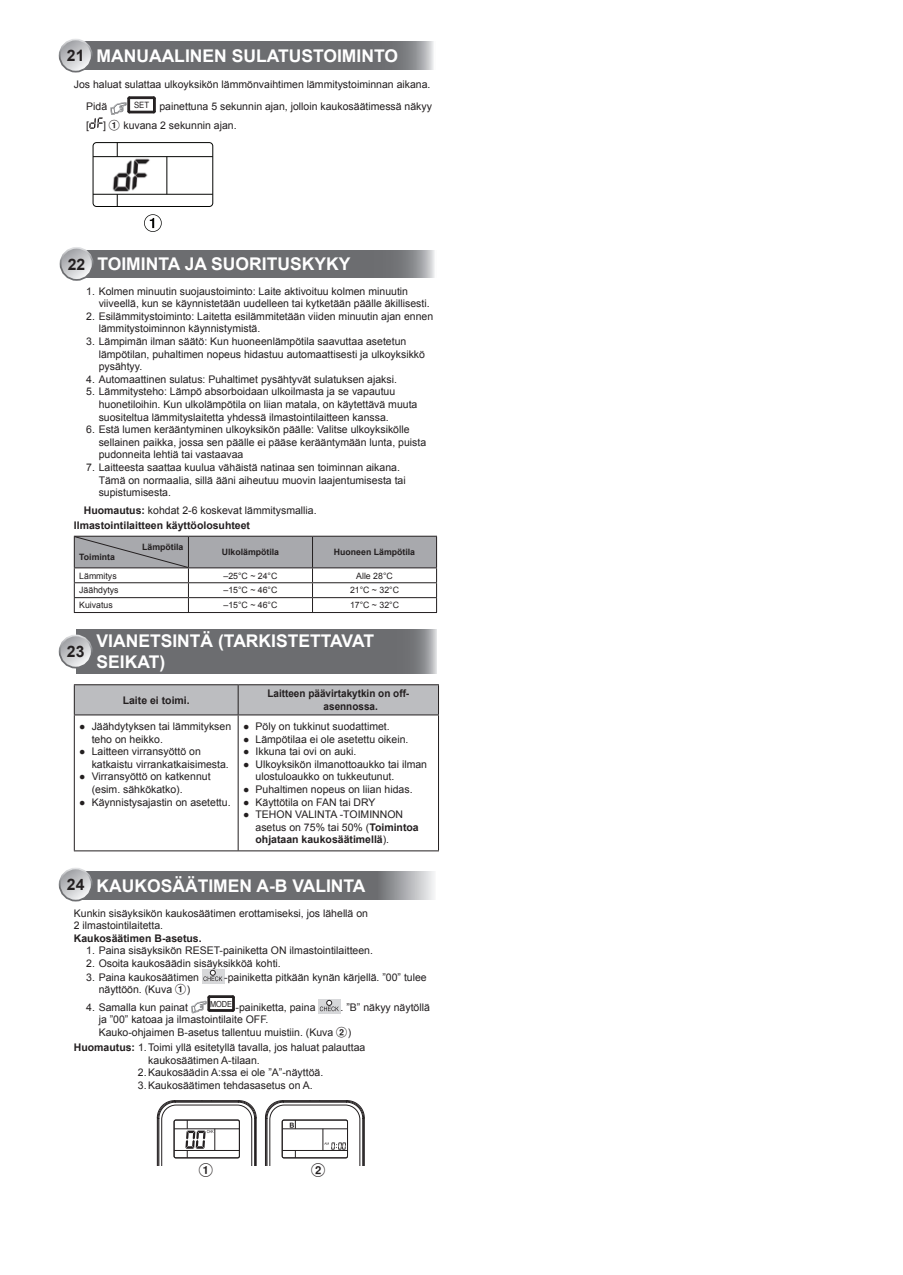
<style>
.page{position:relative;width:903px;height:1275px;background:#fff}
.page>*{position:absolute;margin:0;border:0;box-sizing:border-box;transform-origin:0 0}
.t1{font:700 17.5px/21px "Arial";color:#fff}
.t2{font:700 15.75px "Arial";color:#231f20}
.t3{font:13.47px "Circl Posi A";color:#231f20}
.t4{font:10.5px/12.6px "Arial";color:#231f20}
.t5{font:700 10.5px/15px "Arial";color:#231f20}
.t6{font:700 10.5px/12.6px "Arial";color:#231f20;scale:.95 1}
.t7{font:8.75px "Arial";color:#231f20}
.t8{font:700 8.75px "Arial";color:#231f20}
.s1{font-size:15.75px;color:#231f20}
.s2{font-family:"Helvetica";font-size:8.75px}
.s3{font-family:"Circl Posi A"}
.s4{font-weight:400}
.s5{font-weight:700}
</style>
<div class="page">
<hr style="left:256px;top:1118px;width:1px;height:47px;background:#231f20">
<svg style="left:157px;top:1100px;width:99px;height:65px"></svg>
<hr style="left:364px;top:1118px;width:1px;height:47px;background:#231f20">
<svg style="left:265px;top:1100px;width:99px;height:65px"></svg>
<svg style="left:86px;top:250px;width:349px;height:27px;background:#717275"></svg>
<svg style="left:61px;top:248px;width:32px;height:32px"></svg>
<div style="left:60px;top:247px;width:34px;height:34px;border:2px solid #fff;border-radius:50%"></div>
<hr style="left:74px;top:850px;width:365px;height:1px;background:#231f20">
<hr style="left:74px;top:684px;width:164px;height:1px;background:#231f20">
<hr style="left:238px;top:684px;width:201px;height:1px;background:#231f20">
<div style="left:74px;top:685px;width:365px;height:29px;background:#bcbdc0"></div>
<hr style="left:74px;top:714px;width:164px;height:1px;background:#231f20">
<hr style="left:74px;top:715px;width:1px;height:135px;background:#231f20">
<hr style="left:238px;top:714px;width:201px;height:1px;background:#231f20">
<hr style="left:238px;top:715px;width:1px;height:135px;background:#231f20">
<hr style="left:438px;top:715px;width:1px;height:135px;background:#231f20">
<div style="left:77px;top:629px;width:359px;height:45px;background:#6c6d70"></div>
<svg style="left:60px;top:635px;width:32px;height:33px"></svg>
<div style="left:59px;top:635px;width:34px;height:33px;border:2px solid #fff;border-radius:50%"></div>
<svg style="left:85px;top:872px;width:349px;height:27px;background:#76777a"></svg>
<svg style="left:60px;top:868px;width:32px;height:33px"></svg>
<div style="left:59px;top:868px;width:34px;height:33px;border:2px solid #fff;border-radius:50%"></div>
<div style="left:202px;top:969px;width:22px;height:14px;background:#d7d8da"></div>
<svg style="left:203px;top:970px;width:19px;height:11px"></svg>
<svg style="left:318px;top:999px;width:22px;height:14px"></svg>
<svg style="left:320px;top:1000px;width:19px;height:11px"></svg>
<hr style="left:74px;top:612px;width:363px;height:1px;background:#231f20">
<svg style="left:74px;top:536px;width:363px;height:76px"></svg>
<svg style="left:85px;top:42px;width:349px;height:27px;background:#717275"></svg>
<svg style="left:60px;top:40px;width:32px;height:32px"></svg>
<div style="left:59px;top:39px;width:34px;height:34px;border:2px solid #fff;border-radius:50%"></div>
<svg style="left:110px;top:97px;width:46px;height:18px"></svg>
<svg style="left:89px;top:117px;width:14px;height:12px"></svg>
<img style="left:112px;top:159px;width:38px;height:33px">
<div style="left:93px;top:142px;width:120px;height:65px;border:1px solid #040503;border-radius:4px"></div>
<hr style="left:93px;top:156px;width:120px;height:1px;background:#040503">
<hr style="left:93px;top:194px;width:120px;height:1px;background:#040503">
<svg style="left:117px;top:143px;width:1px;height:14px"></svg>
<svg style="left:117px;top:194px;width:1px;height:12px"></svg>
<hr style="left:166px;top:157px;width:1px;height:37px;background:#040503">
<svg style="left:144px;top:214px;width:18px;height:18px"></svg>
<svg style="left:191px;top:995px;width:44px;height:18px"></svg>
<h1 class="t1" style="left:67px;top:45px;width:332px"><span class="s1">21</span> MANUAALINEN SULATUSTOIMINTO</h1>
<p class="t4" style="left:86px;top:74px;width:346px;line-height:21.2px;text-indent:-12px">Jos haluat sulattaa ulkoyksikön lämmönvaihtimen lämmitystoiminnan aikana.<br>Pidä</p>
<p class="t4" style="left:134px;top:100px;width:299px"><span class="s2">SET</span> painettuna 5 sekunnin ajan, jolloin kaukosäätimessä näkyy</p>
<p class="t4" style="left:86px;top:119px;width:4px">[</p>
<p class="t4" style="left:103px;top:119px;width:135px">] <span class="s3">1</span> kuvana 2 sekunnin ajan.</p>
<h1 class="t1" style="left:68px;top:254px;width:284px"><span class="s1">22</span> TOIMINTA JA SUORITUSKYKY</h1>
<p class="t4" style="left:99px;top:285px;width:332px;text-indent:-12px">1. Kolmen minuutin suojaustoiminto: Laite aktivoituu kolmen minuutin viiveellä, kun se käynnistetään uudelleen tai kytketään päälle äkillisesti.</p>
<p class="t4" style="left:99px;top:310px;width:336px;text-indent:-12px">2. Esilämmitystoiminto: Laitetta esilämmitetään viiden minuutin ajan ennen lämmitystoiminnon käynnistymistä.</p>
<p class="t4" style="left:99px;top:335px;width:328px;text-indent:-12px">3. Lämpimän ilman säätö: Kun huoneenlämpötila saavuttaa asetetun lämpötilan, puhaltimen nopeus hidastuu automaattisesti ja ulkoyksikkö pysähtyy.</p>
<p class="t4" style="left:86px;top:373px;width:312px">4. Automaattinen sulatus: Puhaltimet pysähtyvät sulatuksen ajaksi.</p>
<p class="t4" style="left:99px;top:385px;width:320px;text-indent:-12px">5. Lämmitysteho: Lämpö absorboidaan ulkoilmasta ja se vapautuu huonetiloihin. Kun ulkolämpötila on liian matala, on käytettävä muuta suositeltua lämmityslaitetta yhdessä ilmastointilaitteen kanssa.</p>
<p class="t4" style="left:99px;top:423px;width:329px;text-indent:-12px">6. Estä lumen kerääntyminen ulkoyksikön päälle: Valitse ulkoyksikölle sellainen paikka, jossa sen päälle ei pääse kerääntymään lunta, puista pudonneita lehtiä tai vastaavaa</p>
<p class="t4" style="left:99px;top:461px;width:308px;text-indent:-12px">7. Laitteesta saattaa kuulua vähäistä natinaa sen toiminnan aikana.<br>Tämä on normaalia, sillä ääni aiheutuu muovin laajentumisesta tai supistumisesta.</p>
<p class="t5" style="left:74px;top:502px;width:244px;text-indent:10px">Huomautus: <span class="s4">kohdat 2-6 koskevat lämmitysmallia.<br></span>Ilmastointilaitteen käyttöolosuhteet</p>
<p class="t8" style="left:142px;top:542px;width:43px">Lämpötila</p>
<p class="t8" style="left:79px;top:553px;width:37px">Toiminta</p>
<p class="t8" style="left:222px;top:547px;width:59px">Ulkolämpötila</p>
<p class="t8" style="left:334px;top:547px;width:83px">Huoneen Lämpötila</p>
<p class="t7" style="left:79px;top:571px;width:39px">Lämmitys</p>
<p class="t7" style="left:223px;top:571px;width:55px">–25°C ~ 24°C</p>
<p class="t7" style="left:356px;top:571px;width:38px">Alle 28°C</p>
<p class="t7" style="left:79px;top:585px;width:41px">Jäähdytys</p>
<p class="t7" style="left:223px;top:585px;width:55px">–15°C ~ 46°C</p>
<p class="t7" style="left:350px;top:585px;width:51px">21°C ~ 32°C</p>
<p class="t7" style="left:79px;top:600px;width:35px">Kuivatus</p>
<p class="t7" style="left:223px;top:600px;width:55px">–15°C ~ 46°C</p>
<p class="t7" style="left:350px;top:600px;width:51px">17°C ~ 32°C</p>
<h2 class="t2" style="left:67px;top:643px;width:19px">23</h2>
<h1 class="t1" style="left:96px;top:631px;width:279px">VIANETSINTÄ (TARKISTETTAVAT<br>SEIKAT)</h1>
<p class="t5" style="left:123px;top:692px;width:69px">Laite ei toimi.</p>
<p class="t6" style="left:323px;top:687px;width:92px;text-indent:-56px">Laitteen päävirtakytkin on off&shy;asennossa.</p>
<p class="t4" style="left:92px;top:720px;width:141px;text-indent:-12px">● Jäähdytyksen tai lämmityksen teho on heikko.</p>
<p class="t4" style="left:92px;top:745px;width:139px;text-indent:-12px">● Laitteen virransyöttö on katkaistu virrankatkaisimesta.</p>
<p class="t4" style="left:92px;top:770px;width:120px;text-indent:-12px">● Virransyöttö on katkennut (esim. sähkökatko).</p>
<p class="t4" style="left:79px;top:796px;width:153px">● Käynnistysajastin on asetettu.</p>
<p class="t4" style="left:243px;top:720px;width:148px">● Pöly on tukkinut suodattimet.</p>
<p class="t4" style="left:243px;top:733px;width:167px">● Lämpötilaa ei ole asetettu oikein.</p>
<p class="t4" style="left:243px;top:745px;width:115px">● Ikkuna tai ovi on auki.</p>
<p class="t4" style="left:255px;top:758px;width:173px;text-indent:-12px">● Ulkoyksikön ilmanottoaukko tai ilman ulostuloaukko on tukkeutunut.</p>
<p class="t4" style="left:243px;top:783px;width:171px">● Puhaltimen nopeus on liian hidas.</p>
<p class="t4" style="left:243px;top:796px;width:134px">● Käyttötila on FAN tai DRY</p>
<p class="t4" style="left:255px;top:808px;width:165px;text-indent:-12px">● TEHON VALINTA -TOIMINNON asetus on 75% tai 50% (<span class="s5">Toimintoa ohjataan kaukosäätimellä</span>).</p>
<h1 class="t1" style="left:67px;top:875px;width:300px"><span class="s1">24</span> KAUKOSÄÄTIMEN A-B VALINTA</h1>
<p class="t4" style="left:74px;top:907px;width:296px">Kunkin sisäyksikön kaukosäätimen erottamiseksi, jos lähellä on<br>2 ilmastointilaitetta.</p>
<p class="t5" style="left:74px;top:931px;width:129px">Kaukosäätimen B-asetus.</p>
<p class="t4" style="left:86px;top:944px;width:288px">1. Paina sisäyksikön RESET-painiketta ON ilmastointilaitteen.</p>
<p class="t4" style="left:86px;top:957px;width:196px">2. Osoita kaukosäädin sisäyksikköä kohti.</p>
<p class="t4" style="left:86px;top:970px;width:114px">3. Paina kaukosäätimen</p>
<p class="t4" style="left:224px;top:970px;width:204px">-painiketta pitkään kynän kärjellä. ”00” tulee</p>
<p class="t4" style="left:99px;top:983px;width:93px">näyttöön. (Kuva <span class="s3">1</span>)</p>
<p class="t4" style="left:86px;top:1001px;width:103px">4. Samalla kun painat</p>
<p class="t4" style="left:235px;top:1001px;width:81px">-painiketta, paina</p>
<p class="t4" style="left:340px;top:1001px;width:91px">. ”B” näkyy näytöllä</p>
<p class="t4" style="left:99px;top:1013px;width:254px">ja ”00” katoaa ja ilmastointilaite OFF.<br>Kauko-ohjaimen B-asetus tallentuu muistiin. (Kuva <span class="s3">2</span>)</p>
<p class="t4" style="left:74px;top:1041px;width:293px"><span class="s5">Huomautus:</span> 1. Toimi yllä esitetyllä tavalla, jos haluat palauttaa</p>
<p class="t4" style="left:148px;top:1053px;width:113px">kaukosäätimen A-tilaan.</p>
<p class="t4" style="left:138px;top:1066px;width:187px">2.Kaukosäädin A:ssa ei ole ”A”-näyttöä.</p>
<p class="t4" style="left:138px;top:1079px;width:176px">3.Kaukosäätimen tehdasasetus on A.</p>
<p class="t3" style="left:199px;top:1163px;width:16px">1</p>
<p class="t3" style="left:311px;top:1163px;width:16px">2</p>
</div>
